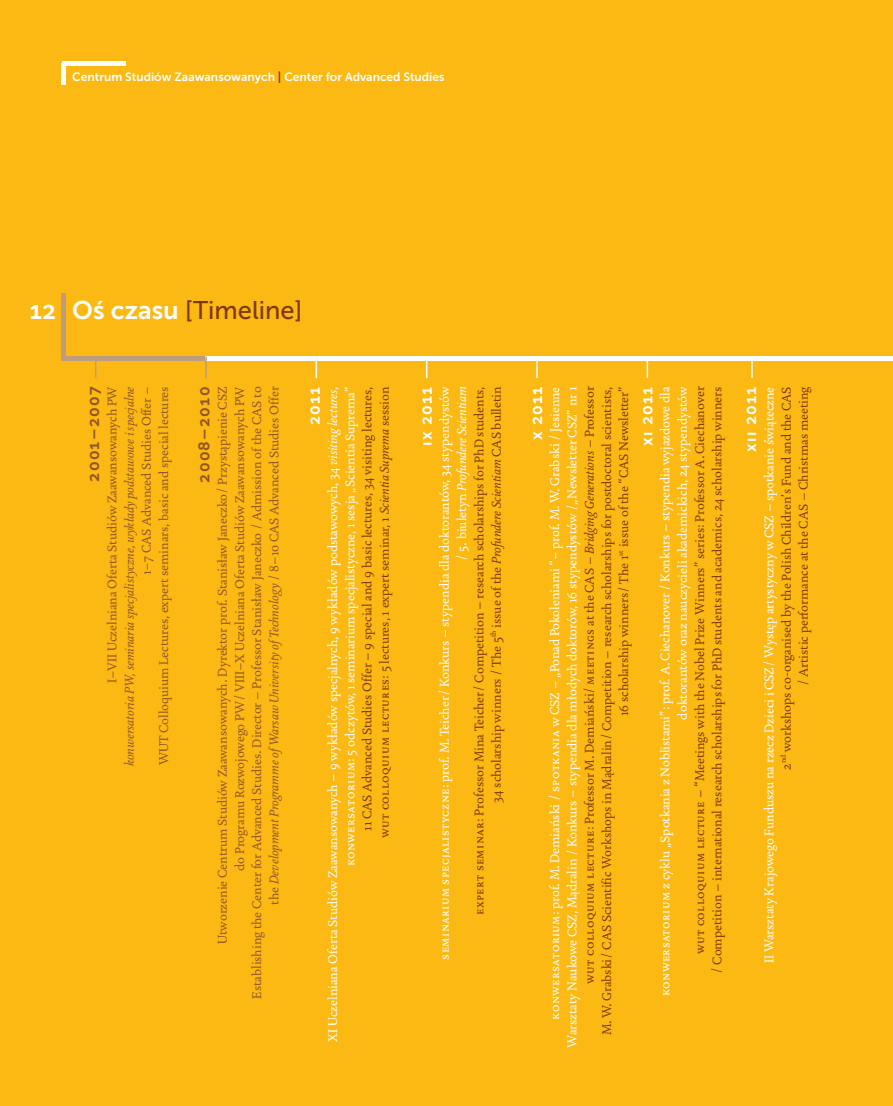
<style>
.page{position:relative;width:893px;height:1106px;background:#fdb913}
.page>*{position:absolute;margin:0;border:0;box-sizing:border-box;transform-origin:0 0}
.t1{font:25.5px "Museo Sans 500";color:#7c3a00}
.t2{font:25.5px "Museo Sans 700";color:#fff}
.t3{font:16.5px "Museo Sans 700";letter-spacing:.075em;color:#fff}
.t4{font:16.5px "Museo Sans 700";letter-spacing:.075em;color:#8f5726}
.t5{font:15px/17.2px "Augustin";color:#7c3a00;text-align:right}
.t6{font:15px/17.2px "Augustin";color:#8f5726;text-align:right}
.t7{font:15px/17.2px "Augustin";color:#fff;text-align:right}
.t8{font:italic 15px "Augustin";color:#8f5726}
.t9{font:12px "Museo Sans 700";color:#fff}
.s1{color:#7c3a00}
.s2{font-family:"Museo Sans 700";color:#fff}
.s3{font-style:italic}
.s4{font-family:"Augustin Small Caps"}
.s5{font-family:"Augustin Small Caps";color:#7c3a00}
.s6{font-style:italic;color:#7c3a00}
.s7{font-family:"Augustin Small Caps";color:#fff}
.s8{color:#fff}
.s9{font-style:italic;color:#fff}
</style>
<div class="page">
<hr style="left:62px;top:62px;width:63px;height:4px;background:#fff">
<hr style="left:62px;top:64px;width:4px;height:21px;background:#fff">
<hr style="left:62px;top:293px;width:4px;height:63px;background:#bd9c80">
<div style="left:205px;top:356px;width:688px;height:5px;background:#fff"></div>
<div style="left:62px;top:356px;width:143px;height:5px;background:#bd9c80"></div>
<svg style="left:95px;top:361px;width:1px;height:17px"></svg>
<hr style="left:536px;top:358px;width:2px;height:20px;background:#fff">
<svg style="left:647px;top:361px;width:1px;height:17px"></svg>
<svg style="left:316px;top:361px;width:1px;height:17px"></svg>
<hr style="left:751px;top:358px;width:2px;height:20px;background:#fff">
<svg style="left:426px;top:361px;width:1px;height:17px"></svg>
<hr style="left:205px;top:356px;width:2px;height:22px;background:#bd9c80">
<p class="t9" style="left:72px;top:70px;width:374px">Centrum Studiów Zaawansowanych <span class="s1">|</span> Center for Advanced Studies</p>
<h1 class="t2" style="left:29px;top:296px;width:28px">12</h1>
<h1 class="t1" style="left:72px;top:296px;width:232px"><span class="s2">Oś czasu</span> [Timeline]</h1>
<p class="t4" style="left:84px;top:481px;width:96px;rotate:-90deg">2001–2007</p>
<p class="t6" style="left:104px;top:683px;width:298px;rotate:-90deg">I–VII Uczelniana Oferta Studiów Zaawansowanych PW</p>
<p class="t8" style="left:122px;top:766px;width:381px;rotate:-90deg">konwersatoria PW, seminaria specjalistyczne, wykłady podstawowe i specjalne</p>
<p class="t6" style="left:138px;top:765px;width:380px;rotate:-90deg">1–7 CAS Advanced Studies Offer –<br>WUT Colloquium Lectures, expert seminars, basic and special lectures</p>
<p class="t3" style="left:305px;top:425px;width:40px;rotate:-90deg">2011</p>
<p class="t7" style="left:325px;top:1041px;width:656px;rotate:-90deg">XI Uczelniana Oferta Studiów Zaawansowanych – 9 wykładów specjalnych, 9 wykładów podstawowych, 34 <span class="s3">visiting lectures</span>, <span class="s4">konwersatorium</span>: 5 odczytów, 1 seminarium specjalistyczne, 1 sesja „Scientia Suprema”<br><span class="s1">11 CAS Advanced Studies Offer – 9 special and 9 basic lectures, 34 visiting lectures,<br></span><span class="s5">wut colloquium lectures</span><span class="s1">: 5 lectures, 1 expert seminar, 1</span> <span class="s6">Scientia Suprema</span> <span class="s1">session</span></p>
<p class="t3" style="left:417px;top:446px;width:61px;rotate:-90deg">ıx 2011</p>
<p class="t5" style="left:436px;top:959px;width:575px;rotate:-90deg"><span class="s7">seminarium specjalistyczne</span><span class="s8">: prof. M. Teicher/ Konkurs – stypendia dla doktorantów, 34 stypendystów / 5. biuletyn</span> <span class="s9">Profundere Scientiam<br></span><span class="s4">expert seminar</span>: Professor Mina Teicher/ Competition – research scholarships for PhD students,<br>34 scholarship winners / The 5<sup>th</sup> issue of the <span class="s3">Profundere Scientiam</span> CAS bulletin</p>
<p class="t3" style="left:527px;top:440px;width:55px;rotate:-90deg">x 2011</p>
<p class="t5" style="left:547px;top:1047px;width:662px;rotate:-90deg"><span class="s7">konwersatorium</span><span class="s8">: prof. M.Demiański /</span> <span class="s7">spotkania</span> <span class="s8">w CSZ – „Ponad Pokoleniami “– prof. M.W.Grabski / Jesienne Warsztaty Naukowe CSZ, Mądralin / Konkurs – stypendia dla młodych doktorów, 16 stypendystów /„Newsletter CSZ” nr 1 </span><span class="s4">wut colloquium lecture</span>: Professor M. Demiański/ <span class="s4">meetings</span> at the CAS – <span class="s3">Bridging Generations</span> – Professor M.W.Grabski/ CAS Scientific Workshops in Mądralin/ Competition – research scholarships for postdoctoral scientists, 16 scholarship winners/ The 1<sup>st</sup> issue of the “CAS Newsletter”</p>
<p class="t3" style="left:637px;top:446px;width:61px;rotate:-90deg">xı 2011</p>
<p class="t5" style="left:657px;top:996px;width:611px;rotate:-90deg"><span class="s7">konwersatorium</span> <span class="s8">z cyklu „Spotkania z Noblistami”: prof. A.Ciechanover / Konkurs – stypendia wyjazdowe dla doktorantów oraz nauczycieli akademickich, 24 stypendystów<br></span><span class="s4">wut colloquium lecture</span> – “Meetings with the Nobel Prize Winners” series: Professor A.Ciechanover<br>/ Competition – international research scholarships for PhD students and academics, 24 scholarship winners</p>
<p class="t3" style="left:741px;top:451px;width:66px;rotate:-90deg">xıı 2011</p>
<p class="t5" style="left:761px;top:963px;width:578px;rotate:-90deg"><span class="s8">II Warsztaty Krajowego Funduszu na rzecz Dzieci i CSZ/ Występ artystyczny w CSZ – spotkanie świąteczne<br></span>2<sup>nd</sup> workshops co-organised by the Polish Children’s Fund and the CAS<br>/ Artistic performance at the CAS – Christmas meeting</p>
<p class="t4" style="left:195px;top:482px;width:97px;rotate:-90deg">2008–2010</p>
<p class="t6" style="left:214px;top:998px;width:613px;rotate:-90deg">Utworzenie Centrum Studiów Zaawansowanych. Dyrektor prof. Stanisław Janeczko/ Przystąpienie CSZ<br>do Programu Rozwojowego PW/ VIII–X Uczelniana Oferta Studiów Zaawansowanych PW<br>Establishing the Center for Advanced Studies. Director – Professor Stanisław Janeczko / Admission of the CAS to the <span class="s3">Development Programme ofWarsaw University ofTechnology</span> / 8–10 CAS Advanced Studies Offer</p>
</div>
